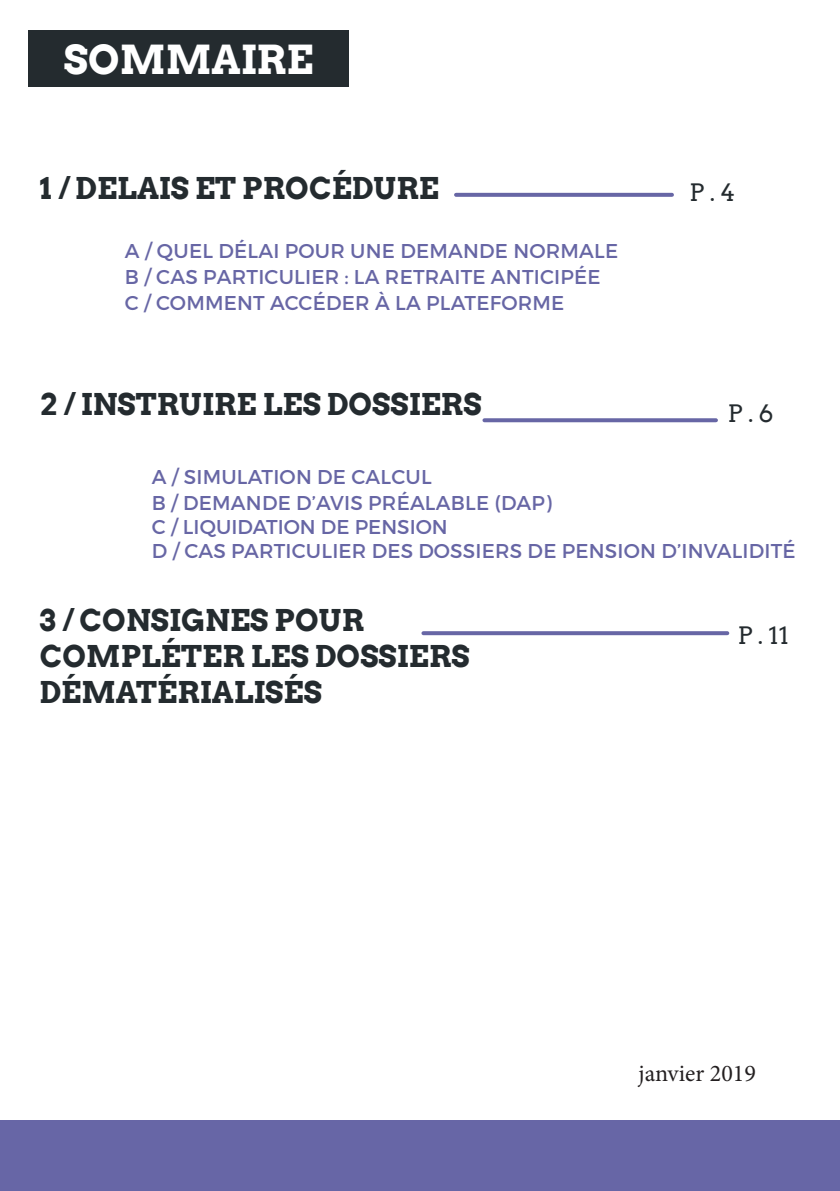
<style>
.page{position:relative;width:840px;height:1191px;background:#fff}
.page>*{position:absolute;margin:0;border:0;box-sizing:border-box;transform-origin:0 0}
.t1{font:700 40px "Arvo";color:#fff}
.t2{font:700 30px/36px "Arvo";color:#242b2f}
.t3{font:24px "Minion Pro";color:#231f20}
.t4{font:24px "Arvo";color:#242b2f}
.t5{font:20px/26px "Montserrat";letter-spacing:.01em;color:#6766a5}
</style>
<div class="page">
<div style="left:28px;top:30px;width:321px;height:56px;background:#242b2f"></div>
<svg style="left:456px;top:193px;width:215px;height:4px"></svg>
<svg style="left:484px;top:418px;width:231px;height:4px"></svg>
<svg style="left:423px;top:631px;width:304px;height:4px"></svg>
<div style="left:0;top:1120px;width:839px;height:71px;background:#6766a6"></div>
<h1 class="t1" style="left:64px;top:35px;width:251px">SOMMAIRE</h1>
<h2 class="t2" style="left:40px;top:169px;width:400px">1 / DELAIS ET PROCÉDURE</h2>
<p class="t5" style="left:125px;top:237px;width:494px">A / QUEL DÉLAI POUR UNE DEMANDE NORMALE<br>B / CAS PARTICULIER : LA RETRAITE ANTICIPÉE<br>C / COMMENT ACCÉDER À LA PLATEFORME</p>
<h2 class="t2" style="left:40px;top:385px;width:443px">2 / INSTRUIRE LES DOSSIERS</h2>
<p class="t4" style="left:689px;top:178px;width:47px">P . 4</p>
<p class="t4" style="left:727px;top:399px;width:47px">P . 6</p>
<p class="t5" style="left:152px;top:464px;width:401px">A / SIMULATION DE CALCUL<br>B / DEMANDE D’AVIS PRÉALABLE (DAP)</p>
<p class="t5" style="left:152px;top:515px;width:645px;line-height:24px">C / LIQUIDATION DE PENSION<br>D / CAS PARTICULIER DES DOSSIERS DE PENSION D’INVALIDITÉ</p>
<h2 class="t2" style="left:40px;top:601px;width:431px">3 / CONSIGNES POUR<br>COMPLÉTER LES DOSSIERS<br>DÉMATÉRIALISÉS</h2>
<p class="t4" style="left:737px;top:620px;width:52px">P . 11</p>
<p class="t3" style="left:638px;top:1057px;width:119px">janvier 2019</p>
</div>
